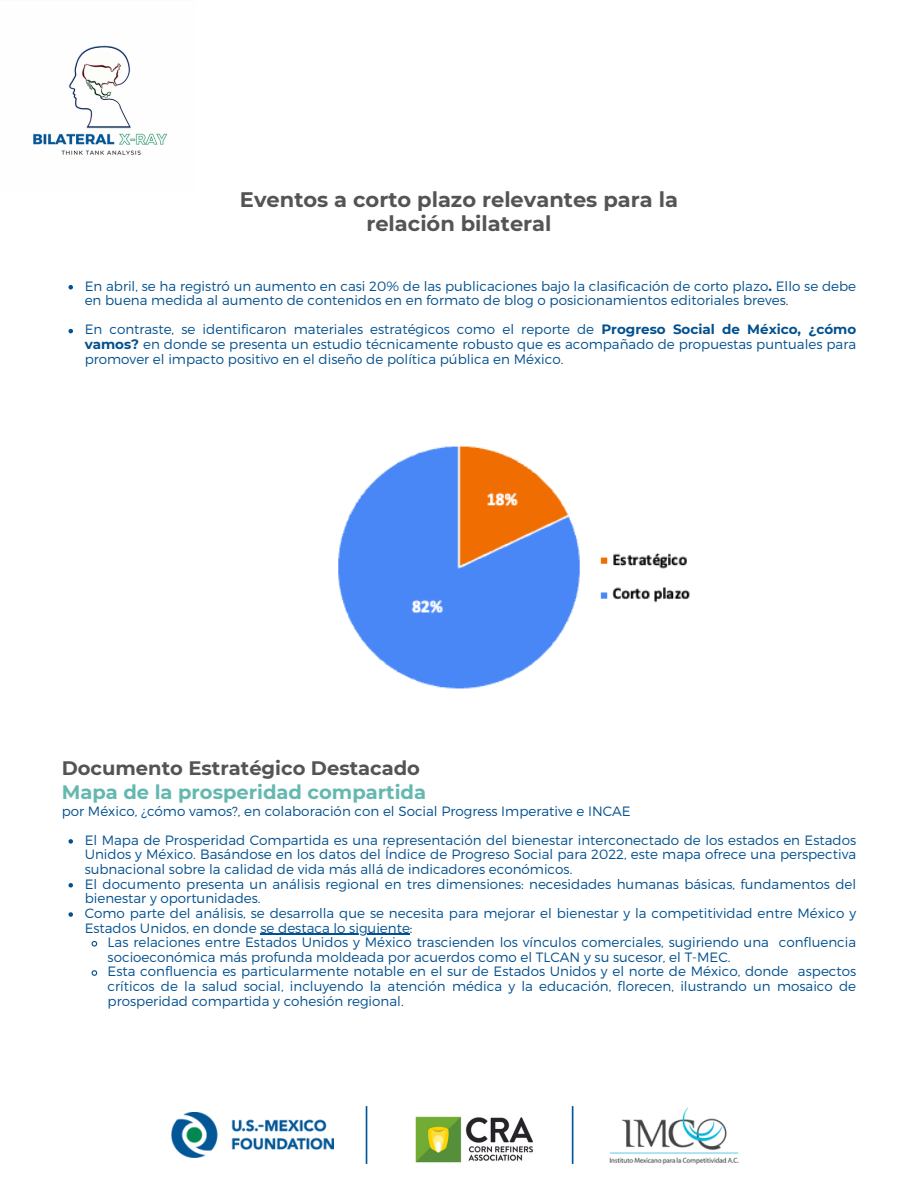
<style>
.page{position:relative;width:918px;height:1188px;background:#fff}
.page>*{position:absolute;margin:0;border:0;box-sizing:border-box;transform-origin:0 0}
.t1{font:700 21px/24.8px "Montserrat";color:#545454;text-align:center}
.t2{font:700 19.5px "Montserrat";color:#545454}
.t3{font:700 19.5px "Montserrat";color:#64b8af}
.t4{font:300 13.5px/14.7px "Montserrat";color:#02508f}
.s1{font-weight:700}
</style>
<div class="page">
<img style="left:171px;top:1112px;width:163px;height:46px">
<img style="left:609px;top:1107px;width:130px;height:58px">
<hr style="left:366px;top:1106px;width:1px;height:58px;background:#005696">
<hr style="left:572px;top:1106px;width:1px;height:58px;background:#005696">
<img style="left:415px;top:1116px;width:118px;height:47px">
<img style="left:33px;top:45px;width:135px;height:110px">
<img style="left:338px;top:445px;width:352px;height:244px">
<svg style="left:68px;top:285px;width:5px;height:4px"></svg>
<svg style="left:68px;top:329px;width:5px;height:4px"></svg>
<svg style="left:68px;top:839px;width:5px;height:5px"></svg>
<svg style="left:68px;top:883px;width:5px;height:5px"></svg>
<svg style="left:68px;top:912px;width:5px;height:5px"></svg>
<hr style="left:260px;top:934px;width:150px;height:1px;background:#02508f">
<svg style="left:91px;top:941px;width:7px;height:6px"></svg>
<svg style="left:91px;top:970px;width:7px;height:6px"></svg>
<p class="t1" style="left:240px;top:187px;width:440px">Eventos a corto plazo relevantes para la relación bilateral</p>
<p class="t4" style="left:85px;top:278px;width:773px">En abril, se ha registró un aumento en casi 20% de las publicaciones bajo la clasificación de corto plazo<span class="s1">.</span> Ello se debe en buena medida al aumento de contenidos en en formato de blog o posicionamientos editoriales breves.</p>
<p class="t4" style="left:85px;top:322px;width:773px;text-align:justify">En contraste, se identificaron materiales estratégicos como el reporte de <span class="s1">Progreso Social de México, ¿cómo vamos?</span> en donde se presenta un estudio técnicamente robusto que es acompañado de propuestas puntuales para promover el impacto positivo en el diseño de política pública en México.</p>
<p class="t2" style="left:62px;top:756px;width:360px">Documento Estratégico Destacado</p>
<p class="t3" style="left:62px;top:780px;width:366px">Mapa de la prosperidad compartida</p>
<p class="t4" style="left:62px;top:803px;width:570px">por México, ¿cómo vamos?, en colaboración con el Social Progress Imperative e INCAE</p>
<p class="t4" style="left:85px;top:832px;width:773px;text-align:justify">El Mapa de Prosperidad Compartida es una representación del bienestar interconectado de los estados en Estados Unidos y México. Basándose en los datos del Índice de Progreso Social para 2022, este mapa ofrece una perspectiva subnacional sobre la calidad de vida más allá de indicadores económicos.</p>
<p class="t4" style="left:85px;top:876px;width:773px">El documento presenta un análisis regional en tres dimensiones: necesidades humanas básicas, fundamentos del bienestar y oportunidades.</p>
<p class="t4" style="left:85px;top:905px;width:773px">Como parte del análisis, se desarrolla que se necesita para mejorar el bienestar y la competitividad entre México y<br>Estados Unidos, en donde se destaca lo siguiente:</p>
<p class="t4" style="left:108px;top:934px;width:663px">Las relaciones entre Estados Unidos y México trascienden los vínculos comerciales, sugiriendo una</p>
<p class="t4" style="left:779px;top:934px;width:79px">confluencia</p>
<p class="t4" style="left:108px;top:949px;width:682px">socioeconómica más profunda moldeada por acuerdos como el TLCAN y su sucesor, el T-MEC.<br>Esta confluencia es particularmente notable en el sur de Estados Unidos y el norte de México, donde</p>
<p class="t4" style="left:108px;top:964px;width:750px;text-align:justify;text-indent:690px">aspectos críticos de la salud social, incluyendo la atención médica y la educación, florecen, ilustrando un mosaico de prosperidad compartida y cohesión regional.</p>
</div>
